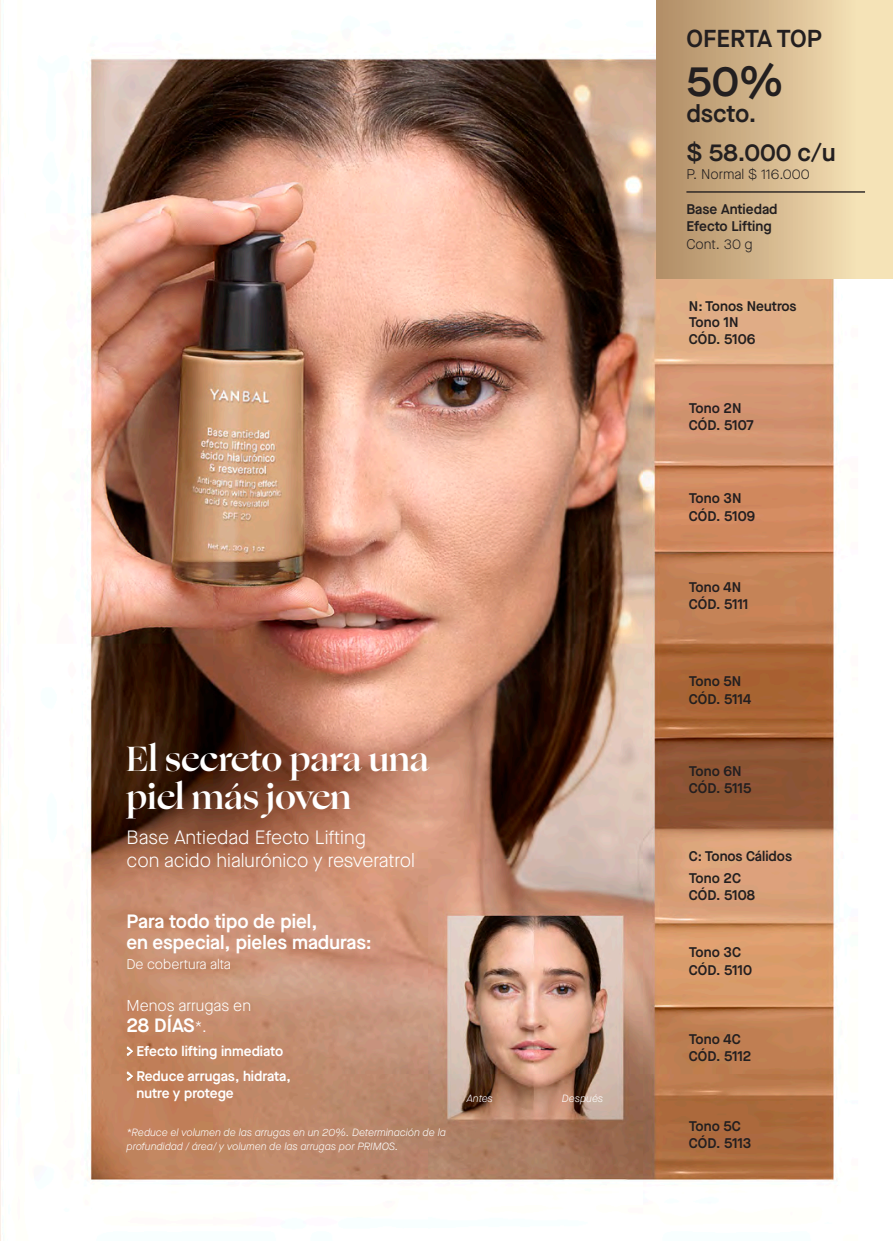
<style>
.page{position:relative;width:893px;height:1241px;background:#fff}
.page>*{position:absolute;margin:0;border:0;box-sizing:border-box;transform-origin:0 0}
.t1{font:600 42.52px "Maison Neue";color:#231f20}
.t2{font:700 35px/38.5px "Ogg";color:#fff}
.t3{font:600 24.5px/38.7px "Maison Neue";color:#231f20}
.t4{font:300 19.25px/22.8px "Maison Neue";color:#fff}
.t5{font:600 19.25px/21px "Maison Neue";color:#fff}
.t6{font:300 15.75px "Maison Neue";color:#fff}
.t7{font:600 14px/17.5px "Maison Neue";color:#231f20}
.t8{font:600 14px/25px "Maison Neue";color:#fff}
.t9{font:300 14px "Maison Neue";color:#231f20}
.t10{font:300 14px "Maison Neue";color:#fff}
.t11{font:italic 300 10.5px/14px "Maison Neue";color:#fff}
.s1{font-weight:300;font-size:15.75px}
.s2{font-family:"Ogg";font-weight:700;font-size:17.5px}
</style>
<div class="page">
<img style="left:0;top:0;width:893px;height:1240px">
<div style="left:657px;top:0;width:236px;height:278px;background:linear-gradient(to right,#b18d65,#fdebbf)"></div>
<hr style="left:686px;top:191px;width:179px;height:2px;background:#231f20">
<h2 class="t2" style="left:126px;top:739px;width:304px">El secreto para una piel más joven</h2>
<h3 class="t4" style="left:126px;top:826px;width:290px">Base Antiedad Efecto Lifting<br>con acido hialurónico y resveratrol</h3>
<h3 class="t5" style="left:126px;top:910px;width:247px">Para todo tipo de piel,<br>en especial, pieles maduras:</h3>
<p class="t10" style="left:126px;top:954px;width:106px">De cobertura alta</p>
<p class="t6" style="left:126px;top:995px;width:126px">Menos arrugas en</p>
<h3 class="t5" style="left:126px;top:1014px;width:82px">28 DÍAS<span class="s1">*.</span></h3>
<p class="t8" style="left:126px;top:1037px;width:166px"><span class="s2">›</span> Efecto lifting inmediato <span class="s2">›</span> Reduce arrugas, hidrata,</p>
<p class="t8" style="left:136px;top:1080px;width:99px">nutre y protege</p>
<p class="t11" style="left:126px;top:1124px;width:321px">*Reduce el volumen de las arrugas en un 20%. Determinación de la profundidad / área/ y volumen de las arrugas por PRIMOS.</p>
<p class="t11" style="left:467px;top:1091px;width:28px">Antes</p>
<p class="t11" style="left:562px;top:1091px;width:43px">Después</p>
<h3 class="t3" style="left:686px;top:19px;width:137px">OFERTA TOP</h3>
<h1 class="t1" style="left:686px;top:52px;width:99px">50%</h1>
<h3 class="t3" style="left:686px;top:94px;width:151px">dscto.<br>$ 58.000 c/u</h3>
<p class="t9" style="left:686px;top:165px;width:125px">P. Normal $ 116.000</p>
<p class="t7" style="left:686px;top:200px;width:93px">Base Antiedad<br>Efecto Lifting</p>
<p class="t9" style="left:686px;top:235px;width:68px">Cont. 30 g</p>
<p class="t7" style="left:689px;top:297px;width:109px">N: Tonos Neutros</p>
<p class="t7" style="left:689px;top:313px;width:68px">Tono 1N<br>CÓD. 5106</p>
<p class="t7" style="left:689px;top:399px;width:66px">Tono 2N<br>CÓD. 5107</p>
<p class="t7" style="left:689px;top:489px;width:68px">Tono 3N<br>CÓD. 5109</p>
<p class="t7" style="left:689px;top:577px;width:61px">Tono 4N<br>CÓD. 5111</p>
<p class="t7" style="left:689px;top:672px;width:64px">Tono 5N<br>CÓD. 5114</p>
<p class="t7" style="left:689px;top:761px;width:64px">Tono 6N<br>CÓD. 5115</p>
<p class="t7" style="left:689px;top:847px;width:105px">C: Tonos Cálidos</p>
<p class="t7" style="left:689px;top:868px;width:68px">Tono 2C<br>CÓD. 5108</p>
<p class="t7" style="left:689px;top:942px;width:65px">Tono 3C<br>CÓD. 5110</p>
<p class="t7" style="left:689px;top:1029px;width:64px">Tono 4C<br>CÓD. 5112</p>
<p class="t7" style="left:689px;top:1116px;width:64px">Tono 5C<br>CÓD. 5113</p>
</div>
